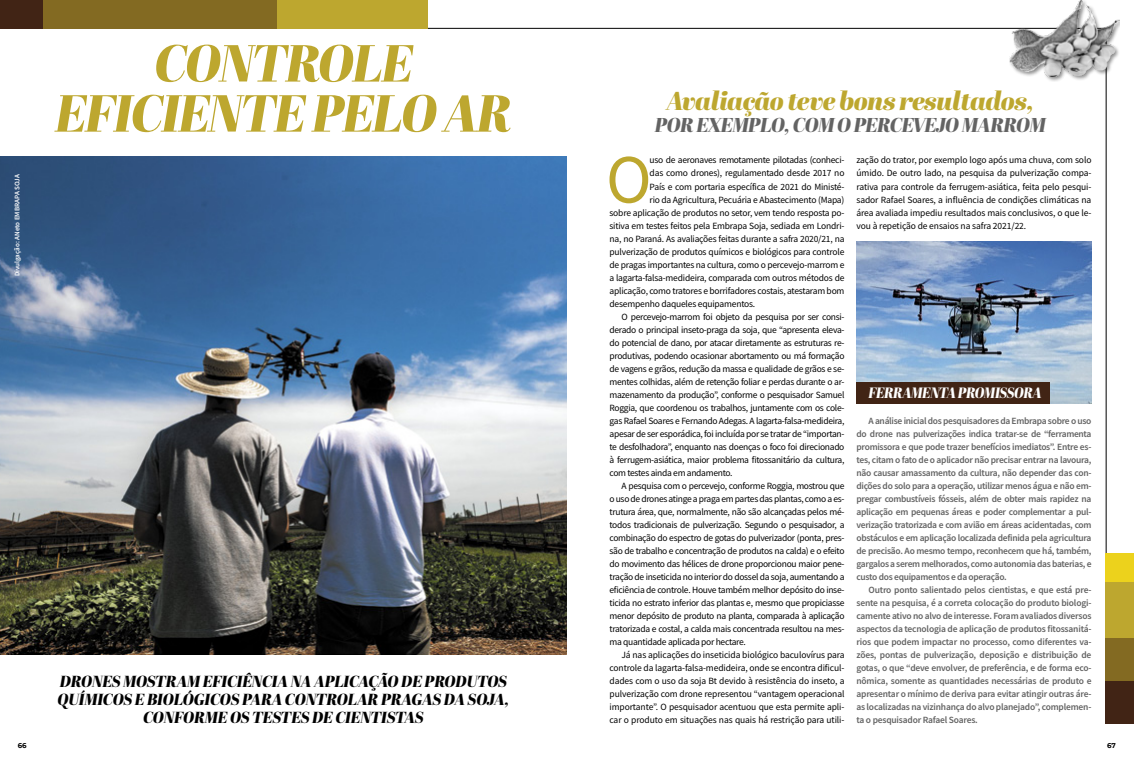
<style>
.page{position:relative;width:1134px;height:766px;background:#fff}
.page>*{position:absolute;margin:0;border:0;box-sizing:border-box;transform-origin:0 0}
.t1{font:69px "Source Sans Pro";color:#bda72f}
.t2{font:italic 52px/50px "Abril Fatface";letter-spacing:-.03em;color:#bda72f;text-align:center}
.t3{font:italic 26px "Abril Fatface";letter-spacing:-.025em;color:#bda72f}
.t4{font:italic 20px "Abril Fatface";letter-spacing:-.025em;color:#636363}
.t5{font:italic 16px/18px "Abril Fatface";letter-spacing:-.01em;color:#000;text-align:center}
.t6{font:italic 15px "Abril Fatface";color:#fff;scale:.93 1}
.t7{font:9.5px/13px "Source Sans Pro";letter-spacing:-.03em;color:#000;text-align:justify}
.t8{font:600 9.5px/13px "Source Sans Pro";letter-spacing:-.03em;color:#636363;text-align:justify}
.t9{font:9.5px "Source Sans Pro";letter-spacing:-.01em;color:#000}
.t10{font:600 7px "Source Sans Pro";color:#fff}
.t11{font:700 7px "Montserrat";color:#000}
</style>
<div class="page">
<img style="left:856px;top:241px;width:235px;height:162px">
<div style="left:856px;top:382px;width:194px;height:21px;background:#412415"></div>
<hr style="left:0;top:28px;width:1106px;height:1px;background:#000">
<img style="left:0;top:156px;width:567px;height:498px">
<div style="left:43px;top:0;width:235px;height:29px;background:#836a22"></div>
<div style="left:0;top:0;width:43px;height:29px;background:#412415"></div>
<div style="left:277px;top:0;width:151px;height:29px;background:#bda72f"></div>
<hr style="left:1106px;top:28px;width:1px;height:525px;background:#000">
<div style="left:1106px;top:581px;width:28px;height:57px;background:#bda72f"></div>
<div style="left:1106px;top:638px;width:28px;height:42px;background:#836a22"></div>
<div style="left:1106px;top:553px;width:28px;height:28px;background:#ecd21c"></div>
<div style="left:1106px;top:680px;width:28px;height:43px;background:#412415"></div>
<div style="left:1010px;top:0;width:109px;height:82px;background:#000;opacity:.45"></div>
<img style="left:1010px;top:0;width:109px;height:76px">
<p class="t10" style="left:13px;top:276px;width:103px;rotate:-90deg">Divulgação: ANeto EMBRAPA SOJA</p>
<h2 class="t2" style="left:55px;top:36px;width:458px">CONTROLE<br>EFICIENTE PELO AR</h2>
<h3 class="t5" style="left:58px;top:672px;width:453px">DRONES MOSTRAM EFICIÊNCIA NA APLICAÇÃO DE PRODUTOS<br>QUÍMICOS E BIOLÓGICOS PARA CONTROLAR PRAGAS DA SOJA,<br>CONFORME OS TESTES DE CIENTISTAS</h3>
<h3 class="t3" style="left:666px;top:82px;width:370px">AVALIAÇÃO TEVE BONS RESULTADOS,</h3>
<h3 class="t4" style="left:655px;top:110px;width:392px">POR EXEMPLO, COM O PERCEVEJO MARROM</h3>
<h1 class="t1" style="left:606px;top:136px;width:47px">O</h1>
<p class="t7" style="left:650px;top:154px;width:196px">uso de aeronaves remotamente pilotadas (conheci-</p>
<p class="t7" style="left:650px;top:167px;width:196px">das como drones), regulamentado desde 2017 no</p>
<p class="t7" style="left:650px;top:180px;width:196px">País e com portaria específica de 2021 do Ministé-</p>
<p class="t7" style="left:650px;top:193px;width:196px">rio da Agricultura, Pecuária e Abastecimento (Mapa)</p>
<p class="t7" style="left:609px;top:206px;width:236px">sobre aplicação de produtos no setor, vem tendo resposta po-</p>
<p class="t7" style="left:609px;top:219px;width:236px">sitiva em testes feitos pela Embrapa Soja, sediada em Londri-</p>
<p class="t7" style="left:609px;top:232px;width:236px">na, no Paraná. As avaliações feitas durante a safra 2020/21, na</p>
<p class="t7" style="left:609px;top:245px;width:236px">pulverização de produtos químicos e biológicos para controle</p>
<p class="t7" style="left:609px;top:258px;width:236px">de pragas importantes na cultura, como o percevejo-marrom e</p>
<p class="t7" style="left:609px;top:271px;width:236px">a lagarta-falsa-medideira, comparada com outros métodos de</p>
<p class="t7" style="left:609px;top:284px;width:236px">aplicação, como tratores e borrifadores costais, atestaram bom</p>
<p class="t7" style="left:609px;top:297px;width:147px">desempenho daqueles equipamentos.</p>
<p class="t7" style="left:621px;top:310px;width:224px">O percevejo-marrom foi objeto da pesquisa por ser consi-</p>
<p class="t7" style="left:609px;top:323px;width:236px">derado o principal inseto-praga da soja, que “apresenta eleva-</p>
<p class="t7" style="left:609px;top:336px;width:236px">do potencial de dano, por atacar diretamente as estruturas re-</p>
<p class="t7" style="left:609px;top:349px;width:236px">produtivas, podendo ocasionar abortamento ou má formação</p>
<p class="t7" style="left:609px;top:362px;width:236px">de vagens e grãos, redução da massa e qualidade de grãos e se-</p>
<p class="t7" style="left:609px;top:375px;width:236px">mentes colhidas, além de retenção foliar e perdas durante o ar-</p>
<p class="t7" style="left:609px;top:388px;width:236px">mazenamento da produção”, conforme o pesquisador Samuel</p>
<p class="t7" style="left:609px;top:401px;width:236px">Roggia, que coordenou os trabalhos, juntamente com os cole-</p>
<p class="t7" style="left:609px;top:414px;width:236px">gas Rafael Soares e Fernando Adegas. A lagarta-falsa-medideira,</p>
<p class="t7" style="left:609px;top:427px;width:236px">apesar de ser esporádica, foi incluída por se tratar de “importan-</p>
<p class="t7" style="left:609px;top:440px;width:236px">te desfolhadora”, enquanto nas doenças o foco foi direcionado</p>
<p class="t7" style="left:609px;top:453px;width:236px">à ferrugem-asiática, maior problema fitossanitário da cultura,</p>
<p class="t7" style="left:609px;top:466px;width:125px">com testes ainda em andamento.</p>
<p class="t7" style="left:621px;top:479px;width:224px">A pesquisa com o percevejo, conforme Roggia, mostrou que</p>
<p class="t7" style="left:609px;top:492px;width:236px">o uso de drones atinge a praga em partes das plantas, como a es-</p>
<p class="t7" style="left:609px;top:505px;width:236px">trutura área, que, normalmente, não são alcançadas pelos mé-</p>
<p class="t7" style="left:609px;top:518px;width:236px">todos tradicionais de pulverização. Segundo o pesquisador, a</p>
<p class="t7" style="left:609px;top:531px;width:236px">combinação do espectro de gotas do pulverizador (ponta, pres-</p>
<p class="t7" style="left:609px;top:544px;width:236px">são de trabalho e concentração de produtos na calda) e o efeito</p>
<p class="t7" style="left:609px;top:557px;width:236px">do movimento das hélices de drone proporcionou maior pene-</p>
<p class="t7" style="left:609px;top:570px;width:236px">tração de inseticida no interior do dossel da soja, aumentando a</p>
<p class="t7" style="left:609px;top:583px;width:236px">eficiência de controle. Houve também melhor depósito do inse-</p>
<p class="t7" style="left:609px;top:596px;width:236px">ticida no estrato inferior das plantas e, mesmo que propiciasse</p>
<p class="t7" style="left:609px;top:609px;width:236px">menor depósito de produto na planta, comparada à aplicação</p>
<p class="t7" style="left:609px;top:622px;width:236px">tratorizada e costal, a calda mais concentrada resultou na mes-</p>
<p class="t7" style="left:609px;top:634px;width:138px">ma quantidade aplicada por hectare.</p>
<p class="t9" style="left:621px;top:648px;width:224px">Já nas aplicações do inseticida biológico baculovírus para</p>
<p class="t9" style="left:609px;top:661px;width:236px">controle da lagarta-falsa-medideira, onde se encontra dificul-</p>
<p class="t9" style="left:609px;top:674px;width:236px">dades com o uso da soja Bt devido à resistência do inseto, a</p>
<p class="t9" style="left:609px;top:687px;width:236px">pulverização com drone representou “vantagem operacional</p>
<p class="t9" style="left:609px;top:700px;width:236px">importante”. O pesquisador acentuou que esta permite apli-</p>
<p class="t9" style="left:609px;top:713px;width:236px">car o produto em situações nas quais há restrição para utili-</p>
<p class="t7" style="left:856px;top:154px;width:236px">zação do trator, por exemplo logo após uma chuva, com solo úmido. De outro lado, na pesquisa da pulverização compa&shy;rativa para controle da ferrugem-asiática, feita pelo pesqui&shy;sador Rafael Soares, a influência de condições climáticas na área avaliada impediu resultados mais conclusivos, o que le&shy;vou à repetição de ensaios na safra 2021/22.</p>
<h3 class="t6" style="left:947px;top:382px;width:22px">A PROMISSOR</h3>
<h3 class="t6" style="left:1032px;top:382px;width:11px">A</h3>
<p class="t8" style="left:856px;top:414px;width:236px;text-indent:12px">A análise inicial dos pesquisadores da Embrapa sobre o uso do drone nas pulverizações indica tratar-se de “ferramenta promissora e que pode trazer benefícios imediatos”. Entre es&shy;tes, citam o fato de o aplicador não precisar entrar na lavoura, não causar amassamento da cultura, não depender das con&shy;dições do solo para a operação, utilizar menos água e não em&shy;pregar combustíveis fósseis, além de obter mais rapidez na aplicação em pequenas áreas e poder complementar a pul&shy;verização tratorizada e com avião em áreas acidentadas, com obstáculos e em aplicação localizada definida pela agricultura de precisão. Ao mesmo tempo, reconhecem que há, também, gargalos a serem melhorados, como autonomia das baterias, e custo dos equipamentos e da operação.</p>
<p class="t8" style="left:856px;top:583px;width:236px;text-indent:12px">Outro ponto salientado pelos cientistas, e que está pre&shy;sente na pesquisa, é a correta colocação do produto biologi&shy;camente ativo no alvo de interesse. Foram avaliados diversos aspectos da tecnologia de aplicação de produtos fitossanitá&shy;rios que podem impactar no processo, como diferentes va&shy;zões, pontas de pulverização, deposição e distribuição de gotas, o que “deve envolver, de preferência, e de forma eco&shy;nômica, somente as quantidades necessárias de produto e apresentar o mínimo de deriva para evitar atingir outras áre&shy;as localizadas na vizinhança do alvo planejado”, complemen&shy;ta o pesquisador Rafael Soares.</p>
<h3 class="t6" style="left:868px;top:382px;width:11px">FERR</h3>
<h3 class="t6" style="left:902px;top:382px;width:21px">AMENT</h3>
<p class="t11" style="left:18px;top:740px;width:10px">66</p>
<p class="t11" style="left:1107px;top:740px;width:10px">67</p>
</div>
